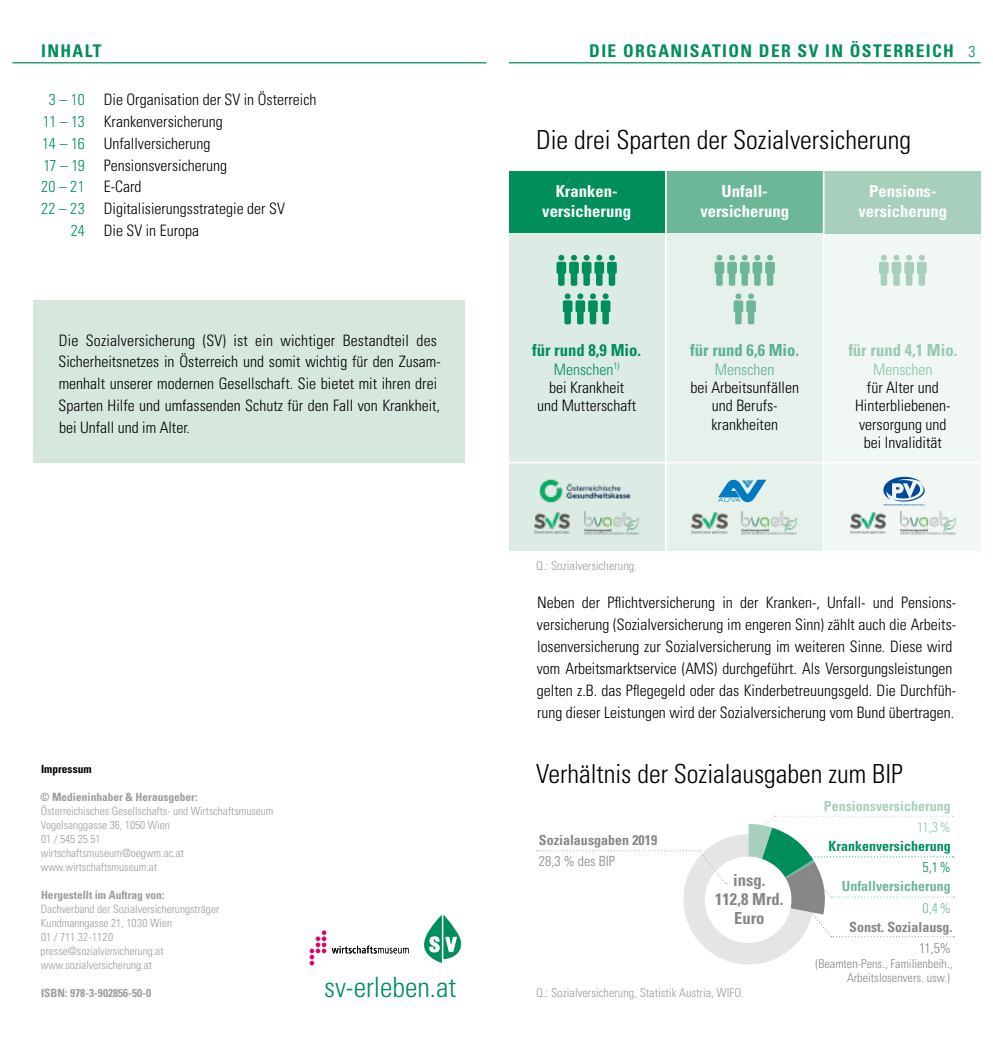
<style>
.page{position:relative;width:993px;height:1042px;background:#fff}
.page>*{position:absolute;margin:0;border:0;box-sizing:border-box;transform-origin:0 0}
.t1{font:300 condensed 28px "Univers";color:#008e5b}
.t2{font:300 condensed 26.25px "Univers";color:#000}
.t3{font:700 condensed 17.5px "Univers";letter-spacing:.08em;color:#008e5b}
.t4{font:700 condensed 16.62px/19.2px "Univers";color:#fff;text-align:center}
.t5{font:700 condensed 16.62px/19.2px "Univers";color:#868786;text-align:center}
.t6{font:700 condensed 16.62px "Univers";color:#008e5b}
.t7{font:700 condensed 16.62px "Univers";color:#5cb191}
.t8{font:700 condensed 16.62px "Univers";color:#9ac9b3}
.t9{font:300 condensed 15.75px/21.9px "Univers";color:#000}
.t10{font:300 condensed 15.75px/21.9px "Univers";letter-spacing:-.015em;color:#008e5b;text-align:right}
.t11{font:300 condensed 15.75px "Univers";color:#5cb191}
.t12{font:300 condensed 15.75px "Univers";color:#8cc3aa}
.t13{font:700 condensed 14px "Univers";color:#868786}
.t14{font:700 condensed 14px "Univers";color:#a7cfbb}
.t15{font:700 condensed 14px "Univers";color:#008e5b}
.t16{font:700 condensed 14px "Univers";color:#6db799}
.t17{font:300 condensed 14px "Univers";color:#868786}
.t18{font:300 condensed 14px "Univers";color:#91c5ad}
.t19{font:300 condensed 14px "Univers";color:#6db799}
.t20{font:300 condensed 14px "Univers";color:#008e5b}
.t21{font:300 condensed 12.25px "Univers";color:#9c9c9d}
.t22{font:300 condensed 12.25px/14px "Univers";color:#868786;text-align:right}
.t23{font:300 condensed 11.38px/14px "Univers";color:#9c9c9d}
.t24{font:700 condensed 11.38px "Univers";color:#9c9c9d}
.t25{font:700 condensed 11.38px "Univers";color:#000}
.s1{font-weight:300;font-size:15.75px}
.s2{color:#008e5b}
</style>
<div class="page">
<div style="left:683px;top:834px;width:130px;height:130px;background:#e5e5e5;border-radius:50%"></div>
<hr style="left:509px;top:62px;width:471px;height:1px;background:#008e5b">
<svg style="left:424px;top:915px;width:37px;height:48px"></svg>
<svg style="left:309px;top:930px;width:17px;height:35px"></svg>
<svg style="left:332px;top:945px;width:76px;height:8px"></svg>
<hr style="left:12px;top:62px;width:474px;height:1px;background:#008e5b">
<div style="left:823px;top:233px;width:157px;height:317px;background:#f1f7f4"></div>
<div style="left:508px;top:171px;width:159px;height:62px;background:#008e5b"></div>
<div style="left:665px;top:171px;width:158px;height:62px;background:#6db799"></div>
<div style="left:823px;top:171px;width:157px;height:62px;background:#a7cfbb"></div>
<div style="left:508px;top:233px;width:157px;height:317px;background:#dcebe3"></div>
<div style="left:665px;top:233px;width:158px;height:317px;background:#e7f1eb"></div>
<img style="left:539px;top:479px;width:92px;height:24px">
<img style="left:534px;top:512px;width:35px;height:21px">
<img style="left:584px;top:512px;width:54px;height:22px">
<img style="left:691px;top:512px;width:35px;height:21px">
<img style="left:741px;top:512px;width:55px;height:22px">
<svg style="left:718px;top:480px;width:48px;height:22px"></svg>
<img style="left:850px;top:512px;width:35px;height:21px">
<img style="left:900px;top:512px;width:54px;height:22px">
<svg style="left:883px;top:477px;width:41px;height:29px"></svg>
<hr style="left:664px;top:162px;width:2px;height:399px;background:#fff">
<hr style="left:822px;top:162px;width:2px;height:399px;background:#fff">
<hr style="left:503px;top:462px;width:489px;height:1px;background:#fff">
<svg style="left:536px;top:815px;width:417px;height:128px"></svg>
<svg style="left:556px;top:255px;width:60px;height:31px"></svg>
<svg style="left:714px;top:255px;width:60px;height:31px"></svg>
<svg style="left:879px;top:255px;width:47px;height:31px"></svg>
<svg style="left:562px;top:293px;width:48px;height:31px"></svg>
<svg style="left:733px;top:293px;width:22px;height:31px"></svg>
<div style="left:33px;top:300px;width:431px;height:163px;background:#d6e7de"></div>
<p class="t3" style="left:41px;top:40px;width:62px">INHALT</p>
<p class="t10" style="left:41px;top:88px;width:45px">3 – 10<br>11 – 13<br>14 – 16<br>17 – 19<br>20 – 21<br>22 – 23<br>24</p>
<p class="t9" style="left:104px;top:88px;width:214px">Die Organisation der SV in Österreich<br>Krankenversicherung<br>Unfallversicherung<br>Pensionsversicherung<br>E-Card<br>Digitalisierungsstrategie der SV<br>Die SV in Europa</p>
<p class="t9" style="left:58px;top:329px;width:384px">Die Sozialversicherung (SV) ist ein wichtiger Bestandteil des Sicherheitsnetzes in Österreich und somit wichtig für den Zusam&shy;menhalt unserer modernen Gesellschaft. Sie bietet mit ihren drei Sparten Hilfe und umfassenden Schutz für den Fall von Krankheit, bei Unfall und im Alter.</p>
<p class="t25" style="left:41px;top:762px;width:52px">Impressum</p>
<p class="t24" style="left:40px;top:790px;width:159px">© Medieninhaber &amp; Herausgeber:</p>
<p class="t23" style="left:41px;top:804px;width:234px">Österreichisches Gesellschafts- und Wirtschaftsmuseum<br>Vogelsanggasse 36, 1050 Wien<br>01 / 545 25 51<br>wirtschaftsmuseum@oegwm.ac.at www.wirtschaftsmuseum.at</p>
<p class="t24" style="left:41px;top:888px;width:125px">Hergestellt im Auftrag von:</p>
<p class="t23" style="left:41px;top:902px;width:180px">Dachverband der Sozialversicherungsträger<br>Kundmanngasse 21, 1030 Wien<br>01 / 711 32-1120 presse@sozialversicherung.at www.sozialversicherung.at</p>
<p class="t24" style="left:41px;top:986px;width:111px">ISBN: 978-3-902856-50-0</p>
<h1 class="t1" style="left:324px;top:970px;width:134px">sv-erleben.at</h1>
<p class="t3" style="left:589px;top:40px;width:388px">DIE ORGANISATION DER SV IN ÖSTERREICH <span class="s1">3</span></p>
<h2 class="t2" style="left:536px;top:124px;width:376px">Die drei Sparten der Sozialversicherung</h2>
<p class="t4" style="left:542px;top:181px;width:90px">Kranken&shy;versicherung</p>
<p class="t6" style="left:532px;top:340px;width:110px">für rund 8,9 Mio.</p>
<p class="t9" style="left:537px;top:360px;width:100px;line-height:18.4px;text-align:center"><span class="s2">Menschen</span><sup>1)<br></sup>bei Krankheit und Mutterschaft</p>
<p class="t4" style="left:700px;top:181px;width:90px">Unfall&shy;versicherung</p>
<p class="t7" style="left:690px;top:340px;width:110px">für rund 6,6 Mio.</p>
<p class="t11" style="left:714px;top:360px;width:61px">Menschen</p>
<p class="t9" style="left:690px;top:378px;width:110px;line-height:18.4px;text-align:center">bei Arbeitsunfällen und Berufs&shy;krankheiten</p>
<p class="t21" style="left:536px;top:559px;width:102px">Q.: Sozialversicherung.</p>
<p class="t4" style="left:858px;top:181px;width:90px">Pensions&shy;versicherung</p>
<p class="t8" style="left:848px;top:340px;width:110px">für rund 4,1 Mio.</p>
<p class="t12" style="left:872px;top:360px;width:61px">Menschen</p>
<p class="t9" style="left:854px;top:378px;width:97px;line-height:18.4px;text-align:center">für Alter und<br>Hinterbliebenen&shy;versorgung und bei Invalidität</p>
<p class="t9" style="left:536px;top:591px;width:420px">Neben der Pflichtversicherung in der Kranken-, Unfall- und Pensions&shy;versicherung (Sozialversicherung im engeren Sinn) zählt auch die Arbeits&shy;losenversicherung zur Sozialversicherung im weiteren Sinne. Diese wird vom Arbeitsmarktservice (AMS) durchgeführt. Als Versorgungsleistungen gelten z.B. das Pflegegeld oder das Kinderbetreuungsgeld. Die Durchfüh&shy;rung dieser Leistungen wird der Sozialversicherung vom Bund übertragen.</p>
<h2 class="t2" style="left:536px;top:758px;width:368px">Verhältnis der Sozialausgaben zum BIP</h2>
<p class="t14" style="left:823px;top:797px;width:128px">Pensionsversicherung</p>
<p class="t18" style="left:916px;top:818px;width:35px">11,3%</p>
<p class="t13" style="left:538px;top:831px;width:120px">Sozialausgaben 2019</p>
<p class="t17" style="left:538px;top:853px;width:78px">28,3 % des BIP</p>
<p class="t16" style="left:841px;top:878px;width:110px">Unfallversicherung</p>
<p class="t19" style="left:922px;top:899px;width:30px">0,4%</p>
<p class="t13" style="left:848px;top:918px;width:105px">Sonst. Sozialausg.</p>
<p class="t17" style="left:918px;top:939px;width:33px">11,5%</p>
<p class="t22" style="left:815px;top:957px;width:138px">(Beamten-Pens., Familienbeih.,<br>Arbeitslosenvers. usw.)</p>
<p class="t15" style="left:828px;top:838px;width:124px">Krankenversicherung</p>
<p class="t20" style="left:922px;top:859px;width:30px">5,1%</p>
<p class="t5" style="left:715px;top:870px;width:70px">insg.<br>112,8 Mrd.<br>Euro</p>
<p class="t21" style="left:536px;top:985px;width:209px">Q.: Sozialversicherung, Statistik Austria, WIFO.</p>
</div>
